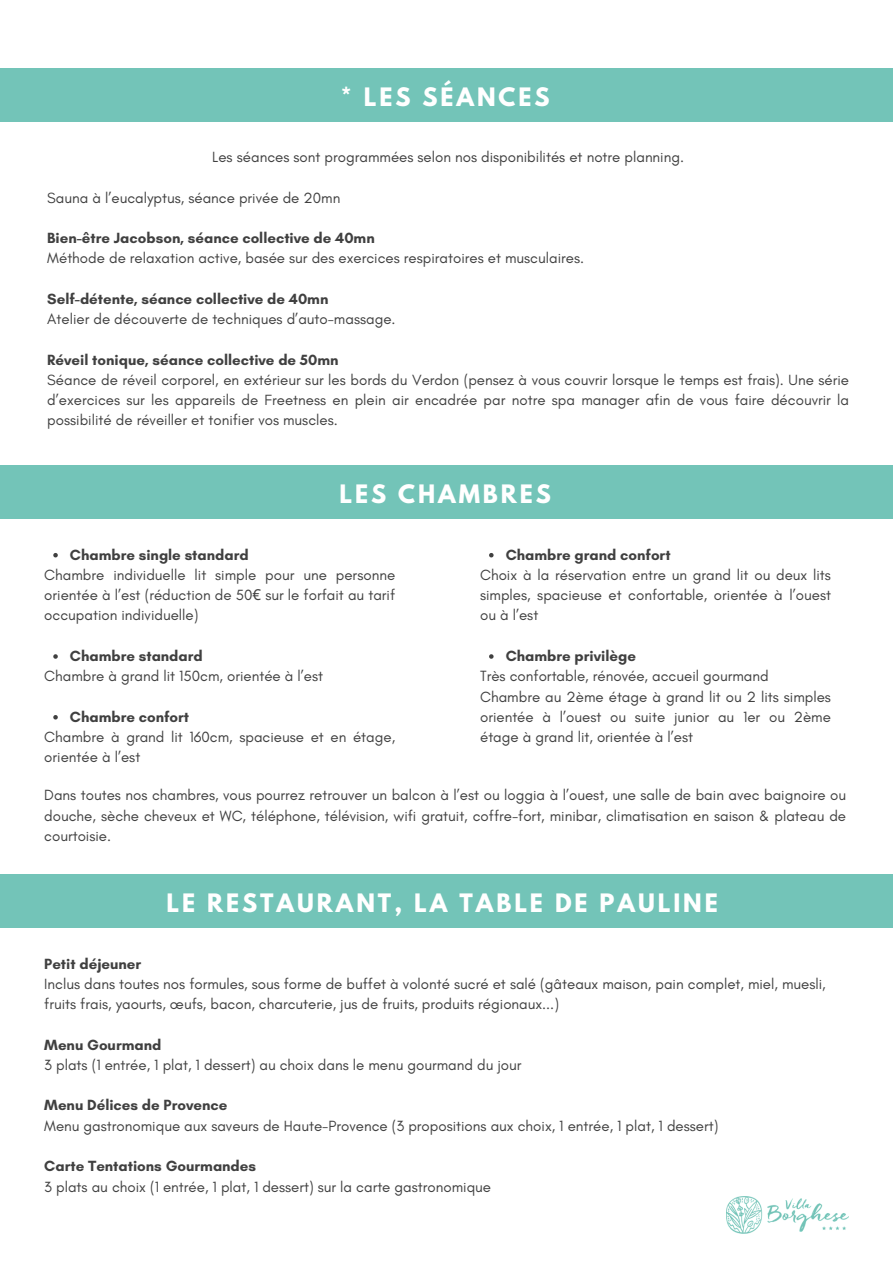
<style>
.page{position:relative;width:893px;height:1264px;background:#fff}
.page>*{position:absolute;margin:0;border:0;box-sizing:border-box;transform-origin:0 0}
.t1{font:700 22.5px "League Spartan";letter-spacing:.13em;color:#fff}
.t2{font:15px/20.2px "Glacial Indifference";color:#404040;text-align:justify}
.t3{font:700 15px "Glacial Indifference";color:#404040}
.s1{font-family:"Noto Sans"}
</style>
<div class="page">
<div style="left:0;top:68px;width:892px;height:53px;background:#73c4b8"></div>
<div style="left:0;top:465px;width:892px;height:54px;background:#73c4b8"></div>
<svg style="left:53px;top:553px;width:5px;height:4px"></svg>
<svg style="left:53px;top:654px;width:5px;height:4px"></svg>
<svg style="left:53px;top:715px;width:5px;height:4px"></svg>
<svg style="left:489px;top:553px;width:4px;height:4px"></svg>
<svg style="left:489px;top:654px;width:4px;height:4px"></svg>
<img style="left:726px;top:1196px;width:122px;height:37px">
<div style="left:0;top:874px;width:892px;height:53px;background:#73c4b8"></div>
<h1 class="t1" style="left:341px;top:85px;width:210px">* LES SÉANCES</h1>
<p class="t2" style="left:212px;top:147px;width:473px">Les séances sont programmées selon nos disponibilités et notre planning.</p>
<p class="t2" style="left:47px;top:187px;width:294px">Sauna à l’eucalyptus, séance privée de 20mn</p>
<p class="t3" style="left:47px;top:229px;width:329px">Bien-être Jacobson, séance collective de 40mn</p>
<p class="t2" style="left:47px;top:248px;width:538px">Méthode de relaxation active, basée sur des exercices respiratoires et musculaires.</p>
<p class="t3" style="left:47px;top:289px;width:282px">Self-détente, séance collective de 40mn</p>
<p class="t2" style="left:47px;top:309px;width:350px">Atelier de découverte de techniques d’auto-massage.</p>
<p class="t3" style="left:47px;top:350px;width:293px">Réveil tonique, séance collective de 50mn</p>
<p class="t2" style="left:47px;top:369px;width:803px">Séance de réveil corporel, en extérieur sur les bords du Verdon (pensez à vous couvrir lorsque le temps est frais). Une série d’exercices sur les appareils de Freetness en plein air encadrée par notre spa manager afin de vous faire découvrir la possibilité de réveiller et tonifier vos muscles.</p>
<h1 class="t1" style="left:339px;top:483px;width:213px">LES CHAMBRES</h1>
<p class="t3" style="left:70px;top:545px;width:180px">Chambre single standard</p>
<p class="t2" style="left:44px;top:564px;width:352px">Chambre individuelle lit simple pour une personne orientée à l’est (réduction de 50<span class="s1">€</span> sur le forfait au tarif occupation individuelle)</p>
<p class="t3" style="left:70px;top:646px;width:134px">Chambre standard</p>
<p class="t2" style="left:44px;top:666px;width:280px">Chambre à grand lit 150cm, orientée à l’est</p>
<p class="t3" style="left:70px;top:707px;width:121px">Chambre confort</p>
<p class="t2" style="left:44px;top:726px;width:352px">Chambre à grand lit 160cm, spacieuse et en étage, orientée à l’est</p>
<p class="t3" style="left:505px;top:545px;width:166px">Chambre grand confort</p>
<p class="t2" style="left:480px;top:564px;width:352px">Choix à la réservation entre un grand lit ou deux lits simples, spacieuse et confortable, orientée à l’ouest ou à l’est</p>
<p class="t3" style="left:505px;top:646px;width:132px">Chambre privilège</p>
<p class="t2" style="left:480px;top:666px;width:290px">Très confortable, rénovée, accueil gourmand</p>
<p class="t2" style="left:480px;top:686px;width:352px">Chambre au 2ème étage à grand lit ou 2 lits simples orientée à l’ouest ou suite junior au 1er ou 2ème étage à grand lit, orientée à l’est</p>
<p class="t2" style="left:44px;top:785px;width:803px">Dans toutes nos chambres, vous pourrez retrouver un balcon à l’est ou loggia à l’ouest, une salle de bain avec baignoire ou douche, sèche cheveux et WC, téléphone, télévision, wifi gratuit, coffre-fort, minibar, climatisation en saison &amp; plateau de courtoisie.</p>
<p class="t1" style="left:166px;top:891px;width:553px">LE RESTAURANT, LA TABLE DE PAULINE</p>
<p class="t3" style="left:44px;top:954px;width:99px">Petit déjeuner</p>
<p class="t2" style="left:44px;top:973px;width:782px">Inclus dans toutes nos formules, sous forme de buffet à volonté sucré et salé (gâteaux maison, pain complet, miel, muesli, fruits frais, yaourts, œufs, bacon, charcuterie, jus de fruits, produits régionaux...)</p>
<p class="t3" style="left:44px;top:1035px;width:119px">Menu Gourmand</p>
<p class="t2" style="left:44px;top:1054px;width:479px">3 plats (1 entrée, 1 plat, 1 dessert) au choix dans le menu gourmand du jour</p>
<p class="t3" style="left:44px;top:1096px;width:185px">Menu Délices de Provence</p>
<p class="t2" style="left:44px;top:1115px;width:675px">Menu gastronomique aux saveurs de Haute-Provence (3 propositions aux choix, 1 entrée, 1 plat, 1 dessert)</p>
<p class="t3" style="left:44px;top:1156px;width:213px">Carte Tentations Gourmandes</p>
<p class="t2" style="left:44px;top:1176px;width:448px">3 plats au choix (1 entrée, 1 plat, 1 dessert) sur la carte gastronomique</p>
</div>
